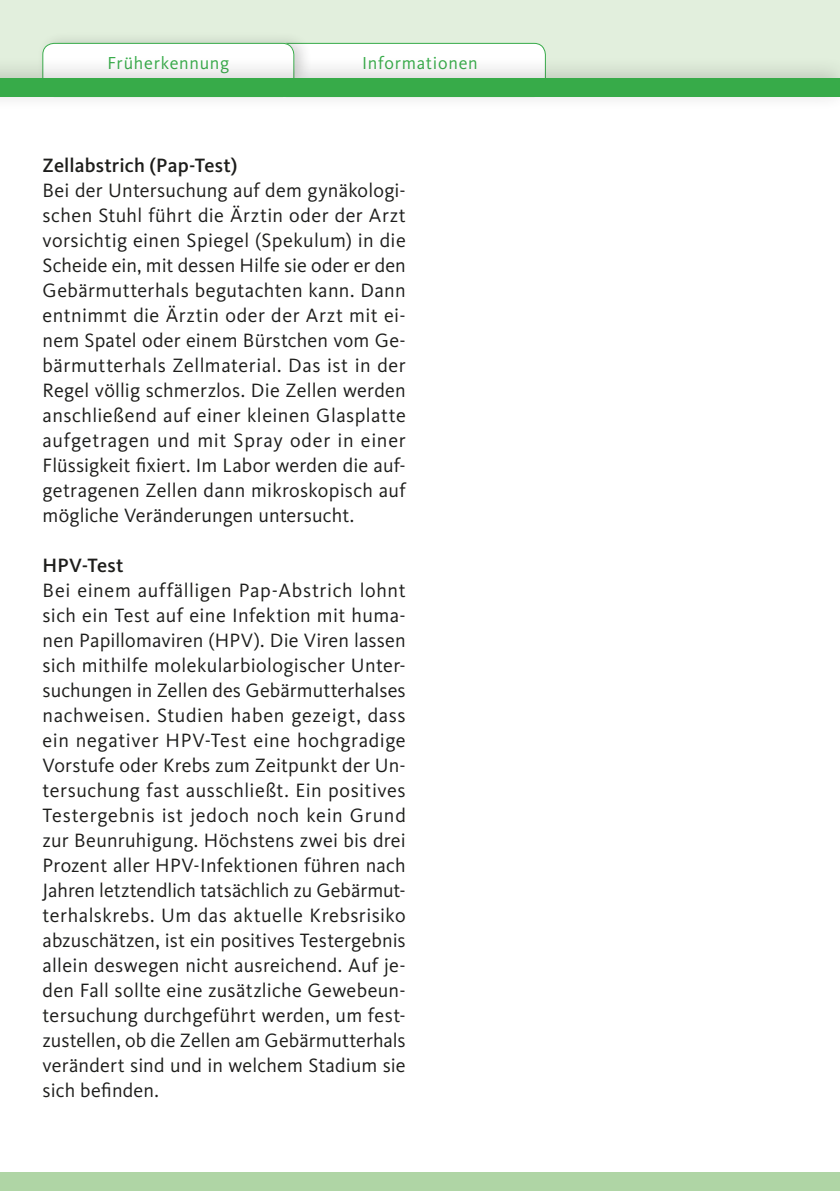
<style>
.page{position:relative;width:840px;height:1191px;background:#fff}
.page>*{position:absolute;margin:0;border:0;box-sizing:border-box;transform-origin:0 0}
.t1{font:20px/25px "Kievit Pro";letter-spacing:.01em;color:#1d1d1b;text-align:justify}
.t2{font:500 20px "Kievit Pro";letter-spacing:.01em;color:#1d1d1b}
.t3{font:18px "Kievit Pro";letter-spacing:.04em;color:#37ab49}
</style>
<div class="page">
<div style="left:0;top:0;width:839px;height:78px;background:#e2efdd"></div>
<div style="left:0;top:1172px;width:839px;height:19px;background:#afd5a5"></div>
<div style="left:275px;top:43px;width:270px;height:54px;background:#fff;border-radius:11px"></div>
<div style="left:274px;top:43px;width:271px;height:54px;border:1px solid #37ab49;border-radius:11px"></div>
<div style="left:36px;top:31px;width:276px;height:61px;background:#1d1d1b;opacity:.2"></div>
<div style="left:43px;top:43px;width:251px;height:54px;background:#fff;border-radius:11px"></div>
<div style="left:43px;top:43px;width:251px;height:54px;border:1px solid #37ab49;border-radius:11px"></div>
<div style="left:0;top:55px;width:839px;height:56px;background:#1d1d1b;opacity:.2"></div>
<div style="left:0;top:78px;width:839px;height:19px;background:#37ab49"></div>
<p class="t3" style="left:107px;top:52px;width:123px">Früherkennung</p>
<p class="t3" style="left:362px;top:52px;width:117px">Informationen</p>
<p class="t2" style="left:43px;top:153px;width:196px">Zellabstrich (Pap-Test)</p>
<p class="t1" style="left:43px;top:178px;width:364px">Bei der Untersuchung auf dem gynäkologi&shy;schen Stuhl führt die Ärztin oder der Arzt vorsichtig einen Spiegel (Spekulum) in die Scheide ein, mit dessen Hilfe sie oder er den Gebärmutterhals begutachten kann. Dann entnimmt die Ärztin oder der Arzt mit ei&shy;nem Spatel oder einem Bürstchen vom Ge&shy;bärmutterhals Zellmaterial. Das ist in der Regel völlig schmerzlos. Die Zellen werden anschließend auf einer kleinen Glasplatte aufgetragen und mit Spray oder in einer Flüssigkeit fixiert. Im Labor werden die auf&shy;getragenen Zellen dann mikroskopisch auf mögliche Veränderungen untersucht.</p>
<p class="t2" style="left:43px;top:553px;width:82px">HPV-Test</p>
<p class="t1" style="left:43px;top:578px;width:364px">Bei einem auffälligen Pap-Abstrich lohnt sich ein Test auf eine Infektion mit huma&shy;nen Papillomaviren (HPV). Die Viren lassen sich mithilfe molekularbiologischer Unter&shy;suchungen in Zellen des Gebärmutterhalses nachweisen. Studien haben gezeigt, dass ein negativer HPV-Test eine hochgradige Vorstufe oder Krebs zum Zeitpunkt der Un&shy;tersuchung fast ausschließt. Ein positives Testergebnis ist jedoch noch kein Grund zur Beunruhigung. Höchstens zwei bis drei Prozent aller HPV-Infektionen führen nach Jahren letztendlich tatsächlich zu Gebärmut&shy;terhalskrebs. Um das aktuelle Krebsrisiko abzuschätzen, ist ein positives Testergebnis allein deswegen nicht ausreichend. Auf je&shy;den Fall sollte eine zusätzliche Gewebeun&shy;tersuchung durchgeführt werden, um fest&shy;zustellen, ob die Zellen am Gebärmutterhals verändert sind und in welchem Stadium sie sich befinden.</p>
</div>
